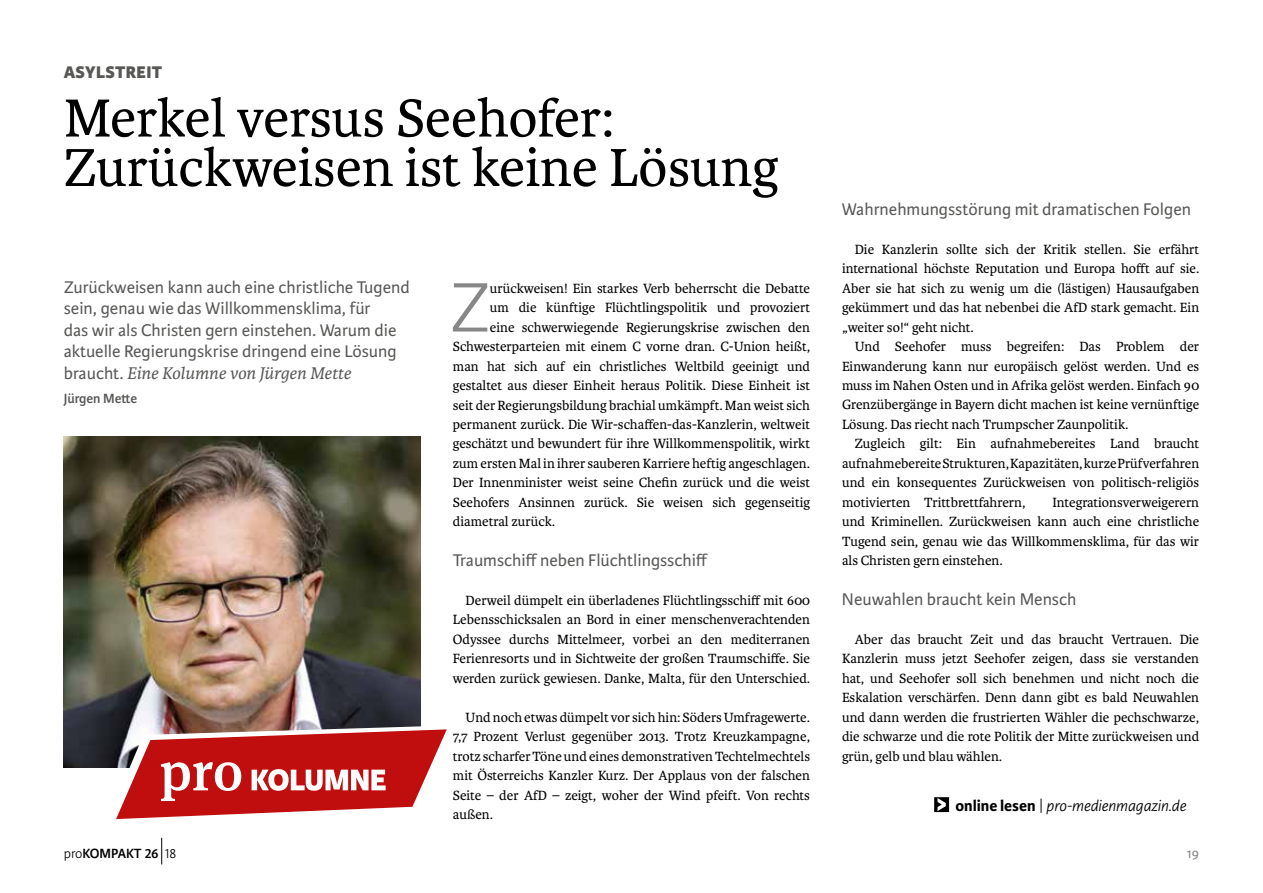
<style>
.page{position:relative;width:1263px;height:893px;background:#fff}
.page>*{position:absolute;margin:0;border:0;box-sizing:border-box;transform-origin:0 0}
.t1{font:300 74.55px "Karmina Sans";color:#878787}
.t2{font:57px/49.5px "Karmina";color:#000}
.t3{font:18px/21.6px "Karmina Sans";color:#575756}
.t4{font:italic 18px "Karmina";color:#575756}
.t5{font:800 18px "Karmina Sans";letter-spacing:.02em;color:#575756}
.t6{font:italic 300 16.5px "Karmina Sans";color:#000}
.t7{font:14.25px/19.5px "Karmina";color:#000;text-align:justify}
.t8{font:600 14.25px "Karmina Sans";color:#000}
.t9{font:600 14.25px "Karmina Sans";color:#575756}
.t10{font:14.25px "Karmina Sans";color:#878787}
.s1{font-family:"Karmina Sans";font-style:normal}
.s2{font-weight:700;font-style:normal}
.s3{font-style:normal}
.s4{font-weight:300}
</style>
<div class="page">
<img style="left:64px;top:436px;width:357px;height:332px">
<svg style="left:109px;top:726px;width:338px;height:93px"></svg>
<svg style="left:934px;top:797px;width:15px;height:15px"></svg>
<svg style="left:161px;top:838px;width:1px;height:26px"></svg>
<p class="t5" style="left:64px;top:62px;width:100px">ASYLSTREIT</p>
<h2 class="t2" style="left:64px;top:94px;width:716px">Merkel versus Seehofer:<br>Zurückweisen ist keine Lösung</h2>
<p class="t3" style="left:64px;top:276px;width:347px">Zurückweisen kann auch eine christliche Tugend sein, genau wie das Willkommensklima, für<br>das wir als Christen gern einstehen. Warum die aktuelle Regierungskrise dringend eine Lösung</p>
<p class="t4" style="left:64px;top:363px;width:289px"><span class="s1">braucht.</span> Eine Kolumne von Jürgen Mette</p>
<p class="t9" style="left:64px;top:390px;width:75px">Jürgen Mette</p>
<h1 class="t1" style="left:449px;top:267px;width:43px">Z</h1>
<p class="t7" style="left:490px;top:278px;width:322px">urückweisen! Ein starkes Verb beherrscht die Debatte</p>
<p class="t7" style="left:490px;top:298px;width:322px">um die künftige Flüchtlingspolitik und provoziert</p>
<p class="t7" style="left:490px;top:317px;width:322px">eine schwerwiegende Regierungskrise zwischen den</p>
<p class="t7" style="left:453px;top:337px;width:359px">Schwesterparteien mit einem C vorne dran. C-Union heißt,</p>
<p class="t7" style="left:453px;top:356px;width:359px">man hat sich auf ein christliches Weltbild geeinigt und</p>
<p class="t7" style="left:453px;top:376px;width:359px">gestaltet aus dieser Einheit heraus Politik. Diese Einheit ist</p>
<p class="t7" style="left:453px;top:395px;width:359px">seit der Regierungsbildung brachial umkämpft. Man weist sich</p>
<p class="t7" style="left:453px;top:415px;width:359px">permanent zurück. Die Wir-schaffen-das-Kanzlerin, weltweit</p>
<p class="t7" style="left:453px;top:434px;width:359px">geschätzt und bewundert für ihre Willkommenspolitik, wirkt</p>
<p class="t7" style="left:453px;top:454px;width:359px">zum ersten Mal in ihrer sauberen Karriere heftig angeschlagen.</p>
<p class="t7" style="left:453px;top:473px;width:359px">Der Innenminister weist seine Chefin zurück und die weist</p>
<p class="t7" style="left:453px;top:493px;width:359px">Seehofers Ansinnen zurück. Sie weisen sich gegenseitig</p>
<p class="t7" style="left:453px;top:512px;width:104px">diametral zurück.</p>
<p class="t3" style="left:453px;top:549px;width:256px">Traumschiff neben Flüchtlingsschiff</p>
<p class="t7" style="left:453px;top:590px;width:359px;text-indent:13px">Derweil dümpelt ein überladenes Flüchtlingsschiff mit 600<br>Lebensschicksalen an Bord in einer menschenverachtenden Odyssee durchs Mittelmeer, vorbei an den mediterranen Ferienresorts und in Sichtweite der großen Traumschiffe. Sie werden zurück gewiesen. Danke, Malta, für den Unterschied.</p>
<p class="t7" style="left:453px;top:707px;width:359px;text-indent:13px">Und noch etwas dümpelt vor sich hin: Söders Umfragewerte.<br>7,7 Prozent Verlust gegenüber 2013. Trotz Kreuzkampagne, trotz scharfer Töne und eines demonstrativen Techtelmechtels mit Österreichs Kanzler Kurz. Der Applaus von der falschen Seite – der AfD – zeigt, woher der Wind pfeift. Von rechts außen.</p>
<p class="t3" style="left:842px;top:198px;width:351px">Wahrnehmungsstörung mit dramatischen Folgen</p>
<p class="t7" style="left:842px;top:239px;width:359px;text-indent:13px">Die Kanzlerin sollte sich der Kritik stellen. Sie erfährt international höchste Reputation und Europa hofft auf sie.<br>Aber sie hat sich zu wenig um die (lästigen) Hausaufgaben gekümmert und das hat nebenbei die AfD stark gemacht. Ein „weiter so!“ geht nicht.</p>
<p class="t7" style="left:842px;top:337px;width:359px;text-indent:13px">Und Seehofer muss begreifen: Das Problem der Einwanderung kann nur europäisch gelöst werden. Und es muss im Nahen Osten und in Afrika gelöst werden. Einfach 90<br>Grenzübergänge in Bayern dicht machen ist keine vernünftige Lösung. Das riecht nach Trumpscher Zaunpolitik.</p>
<p class="t7" style="left:842px;top:434px;width:359px;text-indent:13px">Zugleich gilt: Ein aufnahmebereites Land braucht aufnahmebereite Strukturen, Kapazitäten, kurze Prüfverfahren und ein konsequentes Zurückweisen von politisch-religiös motivierten Trittbrettfahrern,</p>
<p class="t7" style="left:842px;top:493px;width:359px;text-indent:210px">Integrationsverweigerern und Kriminellen. Zurückweisen kann auch eine christliche Tugend sein, genau wie das Willkommensklima, für das wir als Christen gern einstehen.</p>
<p class="t3" style="left:842px;top:588px;width:236px">Neuwahlen braucht kein Mensch</p>
<p class="t7" style="left:842px;top:629px;width:359px;text-indent:13px">Aber das braucht Zeit und das braucht Vertrauen. Die Kanzlerin muss jetzt Seehofer zeigen, dass sie verstanden hat, und Seehofer soll sich benehmen und nicht noch die Eskalation verschärfen. Denn dann gibt es bald Neuwahlen und dann werden die frustrierten Wähler die pechschwarze, die schwarze und die rote Politik der Mitte zurückweisen und grün, gelb und blau wählen.</p>
<p class="t6" style="left:955px;top:796px;width:232px"><span class="s2">online lesen</span> <span class="s3">|</span> pro-medienmagazin.de</p>
<p class="t8" style="left:64px;top:845px;width:114px"><span class="s4">pro</span>KOMPAKT 26 <span class="s4">18</span></p>
<p class="t10" style="left:1187px;top:845px;width:14px">19</p>
</div>
